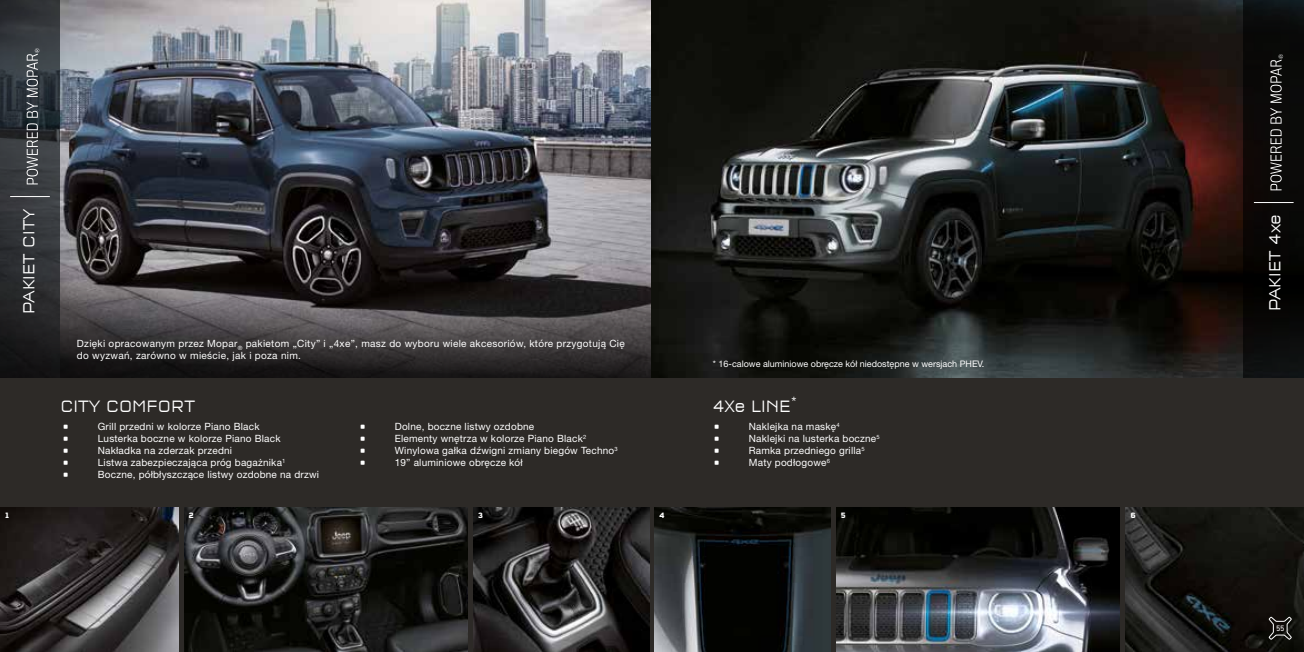
<style>
.page{position:relative;width:1304px;height:652px;background:#2d2a27}
.page>*{position:absolute;margin:0;border:0;box-sizing:border-box;transform-origin:0 0}
.t1{font:300 condensed 17px "Q Type Offc";color:#fff}
.t2{font:300 condensed 16.6px "Q Type Offc";color:#fff}
.t3{font:10px/12px "Helvetica Neue LT Pro";letter-spacing:.02em;color:#fff}
.t4{font:300 condensed 10px "Q Type Offc";color:#fff}
.t5{font:300 condensed 9.9px "Q Type Offc";color:#fff}
.t6{font:9px "Helvetica Neue LT Pro";color:#fff}
.t7{font:700 condensed 8px "Q Type Offc";color:#fff}
.t8{font:8px "DIN Next LT Pro";color:#fff}
</style>
<div class="page">
<img style="left:60px;top:0;width:1183px;height:378px">
<svg style="left:60px;top:258px;width:592px;height:120px"></svg>
<div style="left:1243px;top:0;width:61px;height:378px;background:#0a0907"></div>
<img style="left:836px;top:507px;width:284px;height:145px">
<img style="left:655px;top:507px;width:176px;height:145px">
<img style="left:1126px;top:507px;width:178px;height:145px">
<img style="left:184px;top:507px;width:284px;height:145px">
<img style="left:0;top:507px;width:179px;height:145px">
<img style="left:474px;top:507px;width:175px;height:145px">
<hr style="left:1254px;top:202px;width:40px;height:1px;background:#fff">
<svg style="left:1270px;top:54px;width:13px;height:136px"></svg>
<svg style="left:0;top:0;width:60px;height:378px"></svg>
<hr style="left:10px;top:196px;width:40px;height:1px;background:#fff">
<svg style="left:27px;top:48px;width:12px;height:136px;background:#61666a"></svg>
<svg style="left:1268px;top:616px;width:25px;height:24px"></svg>
<h2 class="t2" style="left:19px;top:314px;width:107px;rotate:-90deg">PAKIET CITY</h2>
<p class="t3" style="left:77px;top:337px;width:549px">Dzięki opracowanym przez Mopar<sub>®</sub> pakietom „City” i „4xe”, masz do wyboru wiele akcesoriów, które przygotują Cię do wyzwań, zarówno w mieście, jak i poza nim.</p>
<p class="t6" style="left:713px;top:358px;width:273px">* 16-calowe aluminiowe obręcze kół niedostępne w wersjach PHEV.</p>
<p class="t5" style="left:791px;top:395px;width:7px">*</p>
<h1 class="t1" style="left:60px;top:396px;width:136px">CITY COMFORT</h1>
<h1 class="t1" style="left:713px;top:396px;width:80px">4Xe LINE</h1>
<p class="t4" style="left:62px;top:421px;width:9px">•</p>
<p class="t3" style="left:98px;top:420px;width:163px">Grill przedni w kolorze Piano Black</p>
<p class="t4" style="left:62px;top:433px;width:9px">•</p>
<p class="t3" style="left:98px;top:432px;width:184px">Lusterka boczne w kolorze Piano Black</p>
<p class="t4" style="left:62px;top:445px;width:9px">•</p>
<p class="t3" style="left:98px;top:444px;width:136px">Nakładka na zderzak przedni</p>
<p class="t4" style="left:62px;top:457px;width:9px">•</p>
<p class="t3" style="left:98px;top:456px;width:189px">Listwa zabezpieczająca próg bagażnika<sup>1</sup></p>
<p class="t4" style="left:62px;top:469px;width:9px">•</p>
<p class="t3" style="left:98px;top:468px;width:223px">Boczne, półbłyszczące listwy ozdobne na drzwi</p>
<p class="t4" style="left:359px;top:421px;width:9px">•</p>
<p class="t3" style="left:395px;top:420px;width:141px">Dolne, boczne listwy ozdobne</p>
<p class="t4" style="left:359px;top:433px;width:9px">•</p>
<p class="t3" style="left:395px;top:432px;width:193px">Elementy wnętrza w kolorze Piano Black<sup>2</sup></p>
<p class="t4" style="left:359px;top:445px;width:9px">•</p>
<p class="t3" style="left:395px;top:444px;width:224px">Winylowa gałka dźwigni zmiany biegów Techno<sup>3</sup></p>
<p class="t4" style="left:359px;top:457px;width:9px">•</p>
<p class="t3" style="left:395px;top:456px;width:129px">19” aluminiowe obręcze kół</p>
<p class="t4" style="left:713px;top:421px;width:9px">•</p>
<p class="t3" style="left:749px;top:420px;width:92px">Naklejka na maskę<sup>4</sup></p>
<p class="t4" style="left:713px;top:433px;width:9px">•</p>
<p class="t3" style="left:749px;top:432px;width:132px">Naklejki na lusterka boczne<sup>5</sup></p>
<p class="t4" style="left:713px;top:445px;width:9px">•</p>
<p class="t3" style="left:749px;top:444px;width:117px">Ramka przedniego grilla<sup>5</sup></p>
<p class="t4" style="left:713px;top:457px;width:9px">•</p>
<p class="t3" style="left:749px;top:456px;width:83px">Maty podłogowe<sup>6</sup></p>
<p class="t7" style="left:4px;top:510px;width:7px">1</p>
<p class="t7" style="left:189px;top:510px;width:7px">2</p>
<p class="t7" style="left:478px;top:510px;width:7px">3</p>
<p class="t7" style="left:659px;top:510px;width:7px">4</p>
<p class="t7" style="left:841px;top:510px;width:7px">5</p>
<p class="t7" style="left:1130px;top:510px;width:7px">6</p>
<h2 class="t2" style="left:1265px;top:311px;width:99px;rotate:-90deg">PAKIET 4xe</h2>
<p class="t8" style="left:1276px;top:624px;width:10px">55</p>
</div>
